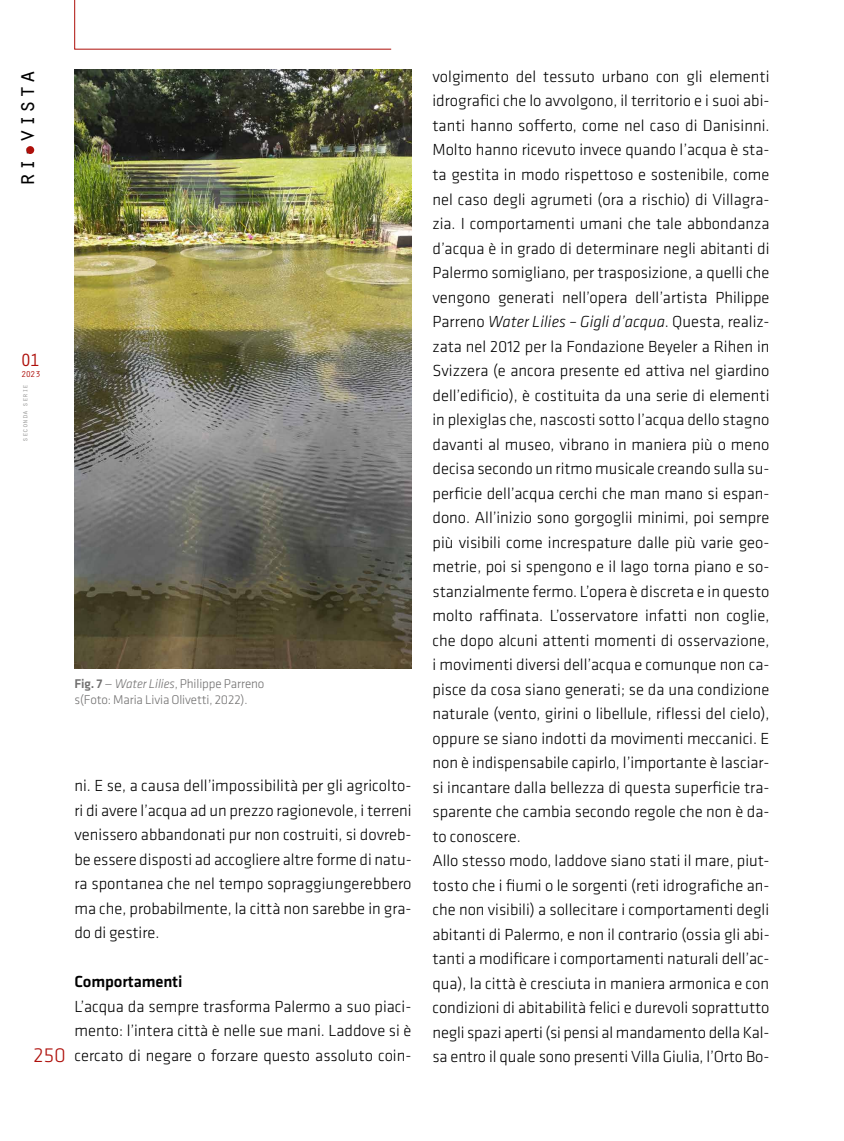
<style>
.page{position:relative;width:844px;height:1141px;background:#fff}
.page>*{position:absolute;margin:0;border:0;box-sizing:border-box;transform-origin:0 0}
.t1{font:24.5px "Orator Std";color:#000}
.t2{font:300 21px "Klavika";color:#ae0f0a}
.t3{font:18.38px "Orator Std";color:#ae0f0a}
.t4{font:300 16.62px/24.5px "Klavika";color:#000;text-align:justify}
.t5{font:500 16.62px "Klavika";letter-spacing:-.01em;color:#000}
.t6{font:300 13.12px/15.8px "Klavika";letter-spacing:-.01em;color:#706f6f}
.t7{font:8.75px "Orator Std";color:#ae0f0a}
.t8{font:7.88px "Orator Std";letter-spacing:-.025em;color:#9d9d9c}
.s1{font-weight:500}
.s2{font-style:italic}
</style>
<div class="page">
<svg style="left:74px;top:0;width:317px;height:50px"></svg>
<div style="left:26px;top:146px;width:8px;height:8px;background:#ae0f0a;border-radius:50%"></div>
<img style="left:74px;top:69px;width:337px;height:599px">
<h1 class="t1" style="left:9px;top:187px;width:119px;rotate:-90deg">ri-vista</h1>
<p class="t3" style="left:20px;top:347px;width:22px">01</p>
<p class="t7" style="left:21px;top:368px;width:21px">2023</p>
<p class="t8" style="left:19px;top:442px;width:59px;rotate:-90deg">seconda serie</p>
<p class="t6" style="left:74px;top:676px;width:191px"><span class="s1">Fig. 7</span> — <span class="s2">Water Lilies</span>, Philippe Parreno s(Foto: Maria Livia Olivetti, 2022).</p>
<p class="t2" style="left:33px;top:1044px;width:34px">250</p>
<p class="t4" style="left:74px;top:774px;width:338px">ni. E se, a causa dell’impossibilità per gli agricolto&shy;ri di avere l’acqua ad un prezzo ragionevole, i terreni venissero abbandonati pur non costruiti, si dovreb&shy;be essere disposti ad accogliere altre forme di natu&shy;ra spontanea che nel tempo sopraggiungerebbero ma che, probabilmente, la città non sarebbe in gra&shy;do di gestire.</p>
<p class="t5" style="left:74px;top:973px;width:109px">Comportamenti</p>
<p class="t4" style="left:74px;top:994px;width:338px">L’acqua da sempre trasforma Palermo a suo piaci&shy;mento: l’intera città è nelle sue mani. Laddove si è cercato di negare o forzare questo assoluto coin-</p>
<p class="t4" style="left:432px;top:65px;width:338px;text-align:left">volgimento del tessuto urbano con gli elementi idrografici che lo avvolgono, il territorio e i suoi abi&shy;tanti hanno sofferto, come nel caso di Danisinni.<br>Molto hanno ricevuto invece quando l’acqua è sta&shy;ta gestita in modo rispettoso e sostenibile, come nel caso degli agrumeti (ora a rischio) di Villagra&shy;zia. I comportamenti umani che tale abbondanza d’acqua è in grado di determinare negli abitanti di Palermo somigliano, per trasposizione, a quelli che vengono generati nell’opera dell’artista Philippe Parreno <span class="s2">Water Lilies – Gigli d’acqua</span>. Questa, realiz&shy;zata nel 2012 per la Fondazione Beyeler a Rihen in Svizzera (e ancora presente ed attiva nel giardino dell’edificio), è costituita da una serie di elementi in plexiglas che, nascosti sotto l’acqua dello stagno davanti al museo, vibrano in maniera più o meno decisa secondo un ritmo musicale creando sulla su&shy;perficie dell’acqua cerchi che man mano si espan&shy;dono. All’inizio sono gorgoglii minimi, poi sempre più visibili come increspature dalle più varie geo&shy;metrie, poi si spengono e il lago torna piano e so&shy;stanzialmente fermo. L’opera è discreta e in questo molto raffinata. L’osservatore infatti non coglie, che dopo alcuni attenti momenti di osservazione, i movimenti diversi dell’acqua e comunque non ca&shy;pisce da cosa siano generati; se da una condizione naturale (vento, girini o libellule, riflessi del cielo), oppure se siano indotti da movimenti meccanici. E non è indispensabile capirlo, l’importante è lasciar&shy;si incantare dalla bellezza di questa superficie tra&shy;sparente che cambia secondo regole che non è da&shy;to conoscere.<br>Allo stesso modo, laddove siano stati il mare, piut&shy;tosto che i fiumi o le sorgenti (reti idrografiche an&shy;che non visibili) a sollecitare i comportamenti degli abitanti di Palermo, e non il contrario (ossia gli abi&shy;tanti a modificare i comportamenti naturali dell’ac&shy;qua), la città è cresciuta in maniera armonica e con condizioni di abitabilità felici e durevoli soprattutto negli spazi aperti (si pensi al mandamento della Kal&shy;sa entro il quale sono presenti Villa Giulia, l’Orto Bo-</p>
</div>
